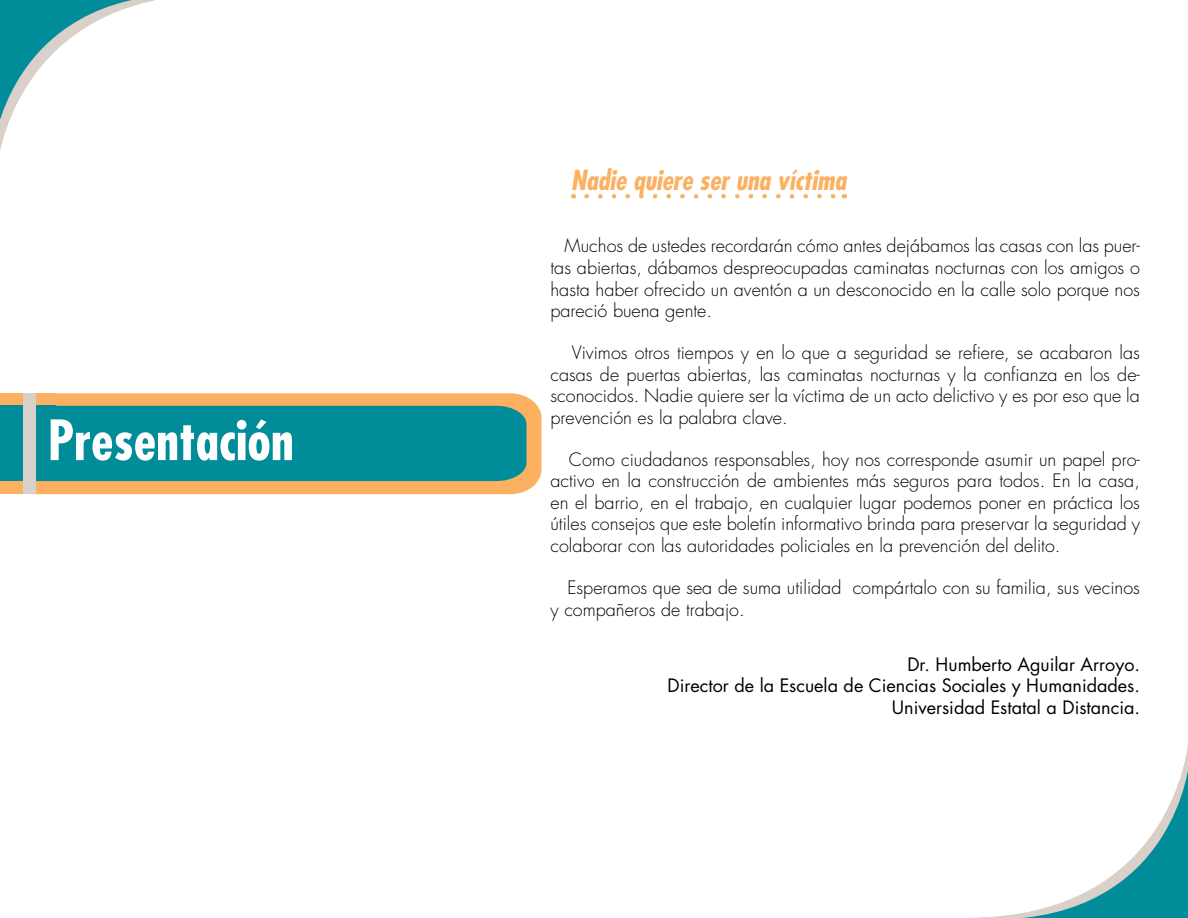
<style>
.page{position:relative;width:1188px;height:918px;background:#fff}
.page>*{position:absolute;margin:0;border:0;box-sizing:border-box;transform-origin:0 0}
.t1{font:700 condensed 54px "Futura Std";color:#fff}
.t2{font:italic 700 condensed 27px "Futura Std";color:#fbb161}
.t3{font:300 18px/21.6px "Futura Std";color:#000;text-align:justify}
.t4{font:18px/21.6px "Futura Std";color:#000;text-align:right}
</style>
<div class="page">
<svg style="left:0;top:0;width:155px;height:150px"></svg>
<svg style="left:973px;top:745px;width:215px;height:173px"></svg>
<svg style="left:56px;top:393px;width:486px;height:101px;background:#f8b367"></svg>
<div style="left:0;top:393px;width:56px;height:101px;background:#fbb161"></div>
<div style="left:56px;top:406px;width:470px;height:75px;background:#008c99"></div>
<div style="left:0;top:406px;width:56px;height:75px;background:#008c99"></div>
<div style="left:23px;top:393px;width:13px;height:101px;background:#dad0ca"></div>
<svg style="left:587px;top:194px;width:249px;height:5px"></svg>
<h1 class="t1" style="left:48px;top:407px;width:247px">Presentación</h1>
<h2 class="t2" style="left:571px;top:164px;width:277px">Nadie quiere ser una víctima</h2>
<p class="t3" style="left:550px;top:236px;width:591px;text-indent:14px">Muchos de ustedes recordarán cómo antes dejábamos las casas con las puer&shy;tas abiertas, dábamos despreocupadas caminatas nocturnas con los amigos o hasta haber ofrecido un aventón a un desconocido en la calle solo porque nos pareció buena gente.</p>
<p class="t3" style="left:550px;top:342px;width:591px;text-indent:21px">Vivimos otros tiempos y en lo que a seguridad se refiere, se acabaron las casas de puertas abiertas, las caminatas nocturnas y la confianza en los de&shy;sconocidos. Nadie quiere ser la víctima de un acto delictivo y es por eso que la prevención es la palabra clave.</p>
<p class="t3" style="left:550px;top:449px;width:591px;text-indent:18px">Como ciudadanos responsables, hoy nos corresponde asumir un papel pro&shy;activo en la construcción de ambientes más seguros para todos. En la casa, en el barrio, en el trabajo, en cualquier lugar podemos poner en práctica los útiles consejos que este boletín informativo brinda para preservar la seguridad y colaborar con las autoridades policiales en la prevención del delito.</p>
<p class="t3" style="left:550px;top:577px;width:591px;text-indent:17px">Esperamos que sea de suma utilidad compártalo con su familia, sus vecinos y compañeros de trabajo.</p>
<p class="t4" style="left:668px;top:654px;width:474px">Dr. Humberto Aguilar Arroyo.<br>Director de la Escuela de Ciencias Sociales y Humanidades.<br>Universidad Estatal a Distancia.</p>
</div>
